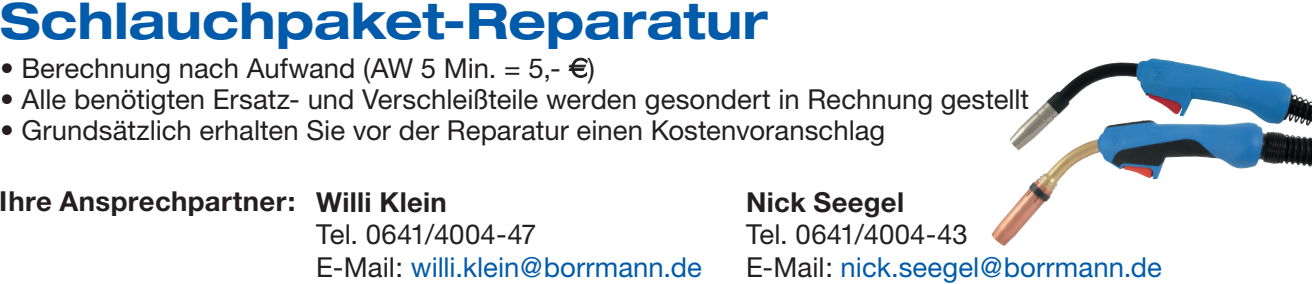
<style>
.page{position:relative;width:1312px;height:284px;background:#fff}
.page>*{position:absolute;margin:0;border:0;box-sizing:border-box;transform-origin:0 0}
.t1{font:700 expanded 50px "Helvetica Neue";color:#015aaa}
.t2{font:27.5px/32.5px "Helvetica Neue";color:#231f20}
.t3{font:700 27.5px "Helvetica Neue";letter-spacing:.01em;color:#231f20}
.s1{color:#015aaa}
</style>
<div class="page">
<svg style="left:568px;top:57px;width:20px;height:21px"></svg>
<img style="left:1028px;top:60px;width:266px;height:91px">
<img style="left:991px;top:120px;width:288px;height:126px">
<h1 class="t1" style="left:0;top:-10px;width:769px">Schlauchpaket-Reparatur</h1>
<p class="t2" style="left:0;top:51px;width:596px">• Berechnung nach Aufwand (AW 5 Min. = 5,- )</p>
<p class="t2" style="left:0;top:83px;width:1030px">• Alle benötigten Ersatz- und Verschleißteile werden gesondert in Rechnung gestellt</p>
<p class="t2" style="left:0;top:114px;width:886px">• Grundsätzlich erhalten Sie vor der Reparatur einen Kostenvoranschlag</p>
<p class="t3" style="left:0;top:184px;width:297px">Ihre Ansprechpartner:</p>
<p class="t3" style="left:316px;top:185px;width:132px">Willi Klein</p>
<p class="t2" style="left:316px;top:217px;width:387px">Tel. 0641/4004-47<br>E-Mail: <span class="s1">willi.klein@borrmann.de</span></p>
<p class="t3" style="left:746px;top:185px;width:159px">Nick Seegel</p>
<p class="t2" style="left:746px;top:217px;width:417px">Tel. 0641/4004-43<br>E-Mail: <span class="s1">nick.seegel@borrmann.de</span></p>
</div>
